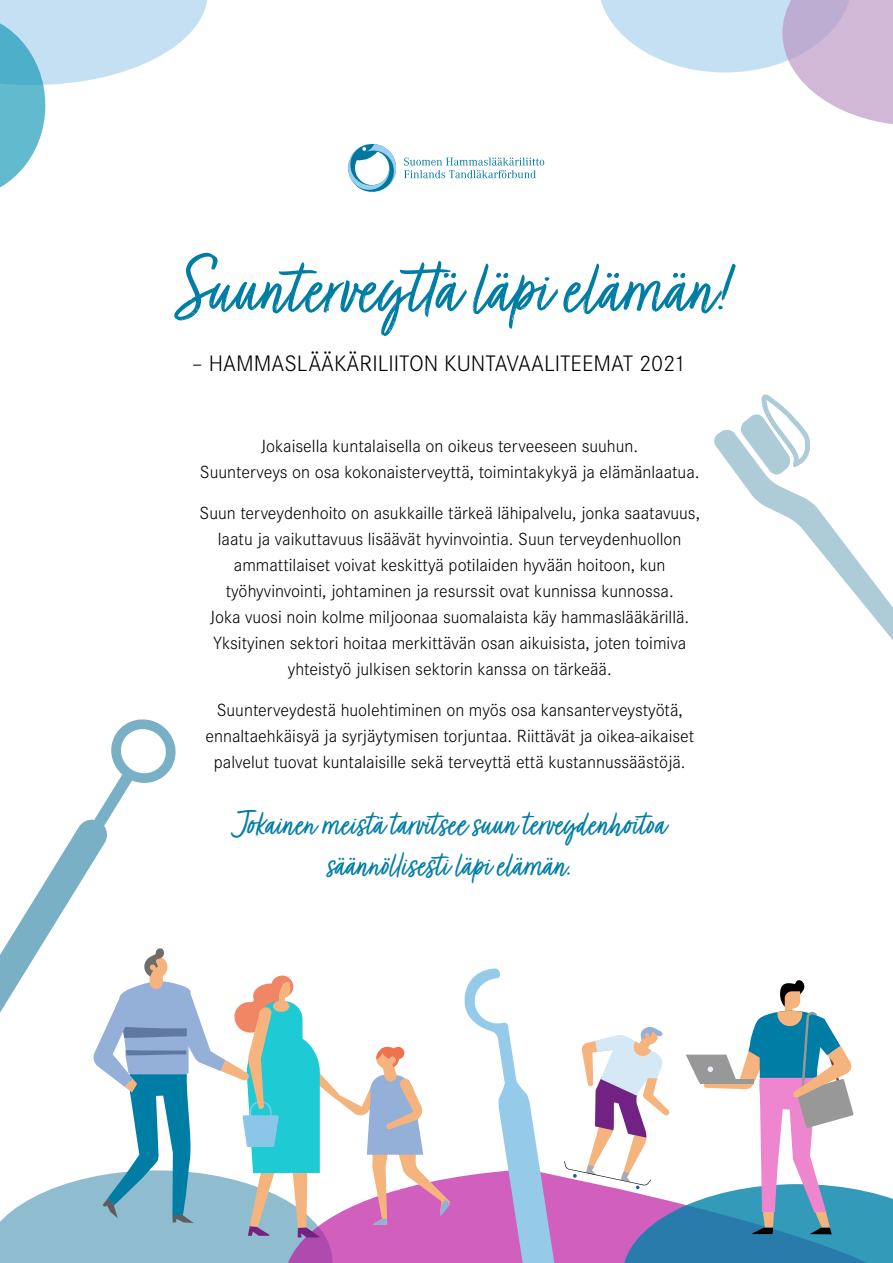
<style>
.page{position:relative;width:893px;height:1263px;background:#fff}
.page>*{position:absolute;margin:0;border:0;box-sizing:border-box;transform-origin:0 0}
.t1{font:88.5px "Turbinado Light Pro";color:#007da5}
.t2{font:40.5px/40.5px "Turbinado Light Pro";color:#007da5;text-align:center}
.t3{font:300 23.25px "Corporate S";color:#000}
.t4{font:300 18.3px/26px "Corporate S";color:#000;text-align:center}
</style>
<div class="page">
<svg style="left:714px;top:394px;width:179px;height:246px"></svg>
<svg style="left:5px;top:724px;width:170px;height:223px"></svg>
<svg style="left:348px;top:144px;width:196px;height:48px"></svg>
<svg style="left:0;top:947px;width:450px;height:316px"></svg>
<svg style="left:0;top:0;width:208px;height:188px"></svg>
<svg style="left:600px;top:0;width:293px;height:124px"></svg>
<svg style="left:462px;top:968px;width:431px;height:295px"></svg>
<h1 class="t1" style="left:174px;top:240px;width:558px">Suunterveyttä läpi elämän!</h1>
<p class="t3" style="left:191px;top:350px;width:497px">– HAMMASLÄÄKÄRILIITON KUNTAVAALITEEMAT 2021</p>
<p class="t4" style="left:200px;top:433px;width:501px">Jokaisella kuntalaisella on oikeus terveeseen suuhun.<br>Suunterveys on osa kokonaisterveyttä, toimintakykyä ja elämänlaatua.</p>
<p class="t4" style="left:200px;top:500px;width:502px">Suun terveydenhoito on asukkaille tärkeä lähipalvelu, jonka saatavuus, laatu ja vaikuttavuus lisäävät hyvinvointia. Suun terveydenhuollon ammattilaiset voivat keskittyä potilaiden hyvään hoitoon, kun työhyvinvointi, johtaminen ja resurssit ovat kunnissa kunnossa.<br>Joka vuosi noin kolme miljoonaa suomalaista käy hammaslääkärillä.<br>Yksityinen sektori hoitaa merkittävän osan aikuisista, joten toimiva yhteistyö julkisen sektorin kanssa on tärkeää.</p>
<p class="t4" style="left:205px;top:697px;width:490px">Suunterveydestä huolehtiminen on myös osa kansanterveystyötä, ennaltaehkäisyä ja syrjäytymisen torjuntaa. Riittävät ja oikea-aikaiset palvelut tuovat kuntalaisille sekä terveyttä että kustannussäästöjä.</p>
<h2 class="t2" style="left:233px;top:807px;width:435px">Jokainen meistä tarvitsee suun terveydenhoitoa säännöllisesti läpi elämän.</h2>
</div>
